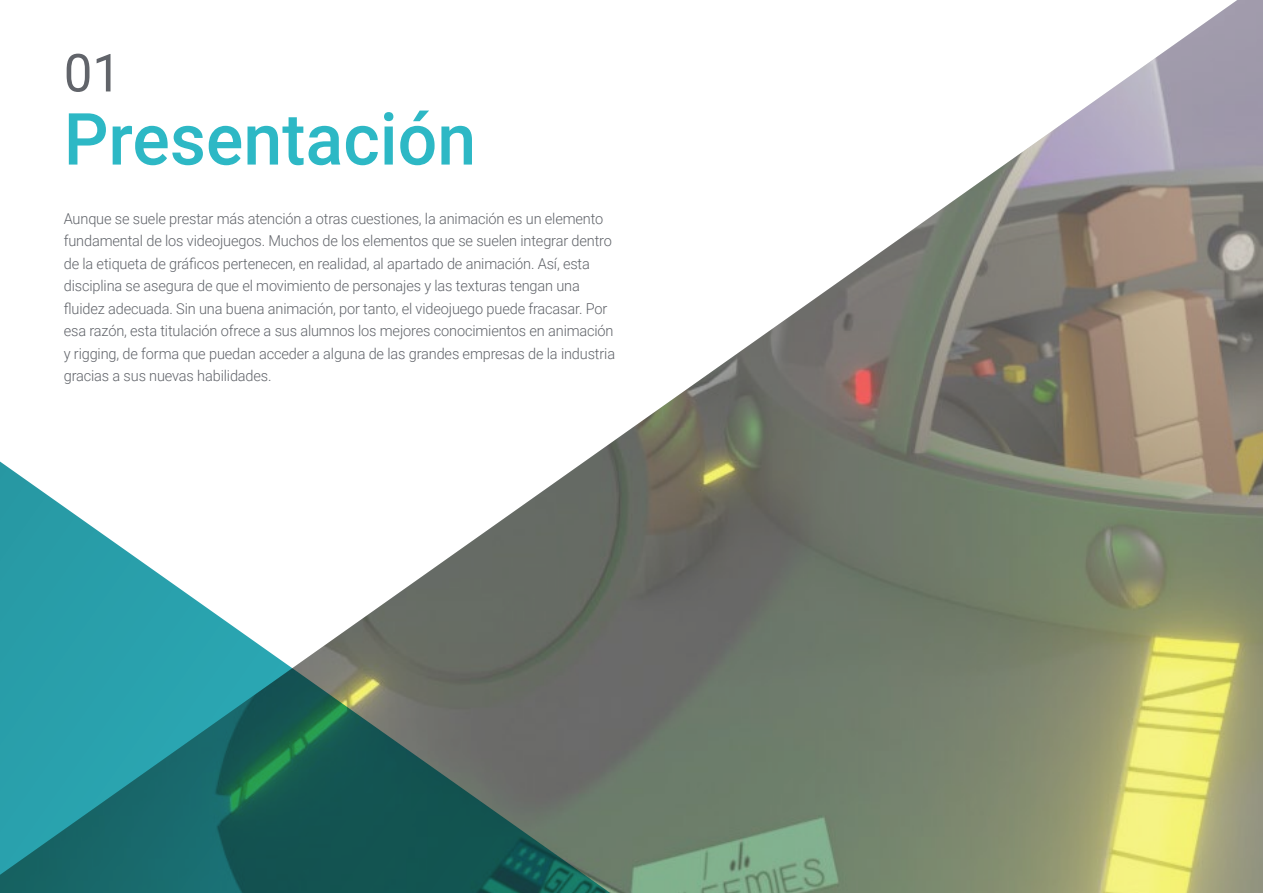
<style>
.page{position:relative;width:1263px;height:893px;background:#fff}
.page>*{position:absolute;margin:0;border:0;box-sizing:border-box;transform-origin:0 0}
.t1{font:500 72px "Roboto";color:#2db8c5}
.t2{font:52.5px "Roboto";color:#61646a}
.t3{font:300 15px/22.5px "Roboto";letter-spacing:-.01em;color:#61646a}
</style>
<div class="page">
<img style="left:606px;top:0;width:657px;height:893px">
<svg style="left:0;top:446px;width:640px;height:447px"></svg>
<h2 class="t2" style="left:64px;top:36px;width:59px">01</h2>
<h1 class="t1" style="left:64px;top:89px;width:414px">Presentación</h1>
<p class="t3" style="left:64px;top:207px;width:553px">Aunque se suele prestar más atención a otras cuestiones, la animación es un elemento fundamental de los videojuegos. Muchos de los elementos que se suelen integrar dentro de la etiqueta de gráficos pertenecen, en realidad, al apartado de animación. Así, esta disciplina se asegura de que el movimiento de personajes y las texturas tengan una fluidez adecuada. Sin una buena animación, por tanto, el videojuego puede fracasar. Por esa razón, esta titulación ofrece a sus alumnos los mejores conocimientos en animación y rigging, de forma que puedan acceder a alguna de las grandes empresas de la industria gracias a sus nuevas habilidades.</p>
</div>
